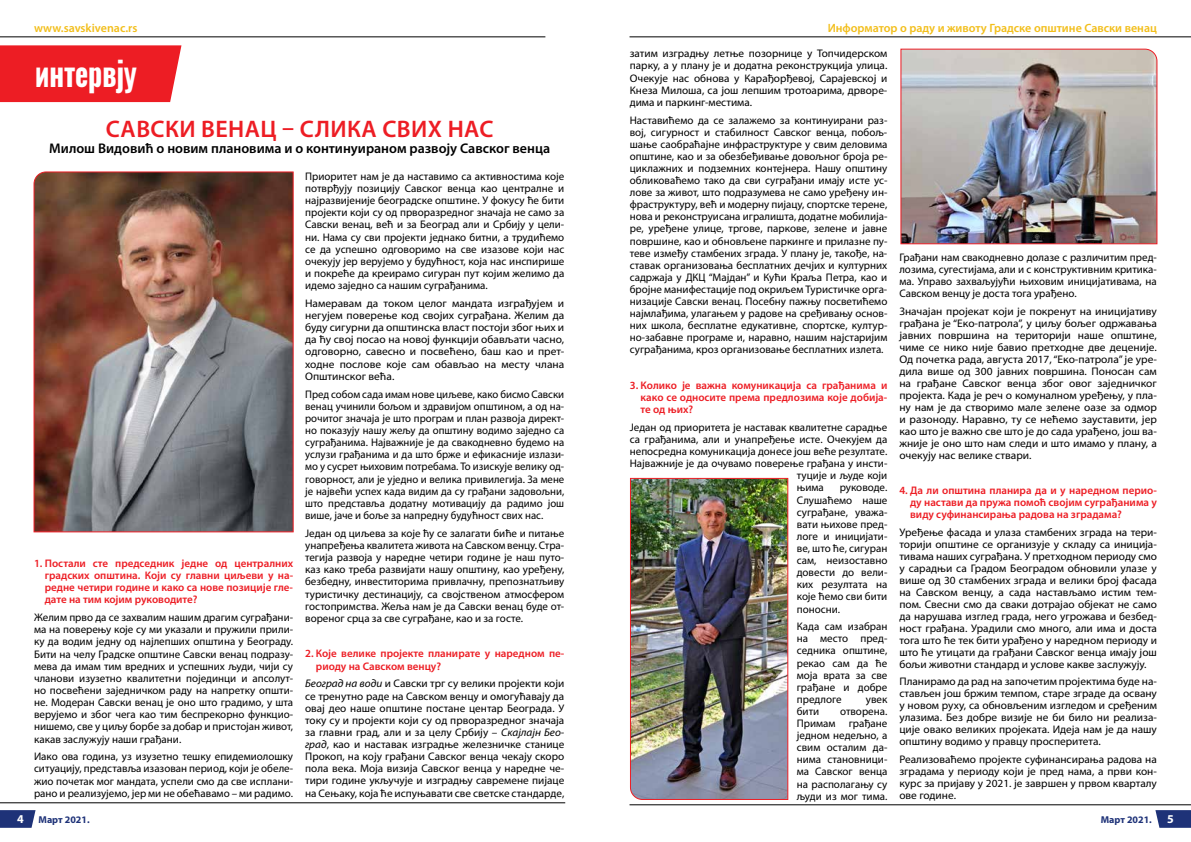
<style>
.page{position:relative;width:1191px;height:842px;background:#fff}
.page>*{position:absolute;margin:0;border:0;box-sizing:border-box;transform-origin:0 0}
.t1{font:700 33.6px "Oswald";color:#fff;scale:.83 1}
.t2{font:600 24px "Myriad Pro";letter-spacing:.02em;color:#ed1d24}
.t3{font:600 14px "Myriad Pro";color:#000}
.t4{font:600 12px "Myriad Pro";color:#f2be1a}
.t5{font:700 12px "Myriad Pro";color:#fff}
.t6{font:11px/12.1px "Myriad Pro";color:#000;text-align:justify}
.t7{font:11px/12px "Myriad Pro";color:#000;text-align:justify;scale:1.04 1}
.t8{font:600 11px/12.1px "Myriad Pro";color:#ed1d24;text-align:justify}
.t9{font:700 10px "Myriad Pro";color:#1e3278}
.s1{font-style:italic}
</style>
<div class="page">
<svg style="left:1155px;top:810px;width:36px;height:18px"></svg>
<hr style="left:629px;top:804px;width:562px;height:1px;background:#000">
<hr style="left:629px;top:36px;width:562px;height:1px;background:#000">
<hr style="left:0;top:802px;width:565px;height:1px;background:#000">
<div style="left:0;top:45px;width:181px;height:57px;background:#ed1d24"></div>
<svg style="left:0;top:810px;width:36px;height:18px"></svg>
<hr style="left:0;top:36px;width:545px;height:1px;background:#000">
<img style="left:33px;top:171px;width:261px;height:362px">
<img style="left:630px;top:477px;width:159px;height:323px">
<img style="left:900px;top:48px;width:258px;height:197px">
<p class="t4" style="left:34px;top:20px;width:105px">www.savskivenac.rs</p>
<h1 class="t1" style="left:35px;top:50px;width:124px">интервју</h1>
<p class="t5" style="left:17px;top:812px;width:8px">4</p>
<h2 class="t2" style="left:106px;top:113px;width:389px">САВСКИ ВЕНАЦ – СЛИКА СВИХ НАС</h2>
<p class="t3" style="left:49px;top:139px;width:502px">Милош Видовић о новим плановима и о континуираном развоју Савског венца</p>
<p class="t8" style="left:45px;top:557px;width:250px;text-indent:-11px">1. Постали сте председник једне од централних градских општина. Који су главни циљеви у на&shy;редне четири године и како са нове позиције гле&shy;дате на тим којим руководите?</p>
<p class="t6" style="left:34px;top:611px;width:261px">Желим прво да се захвалим нашим драгим суграђани&shy;ма на поверењу које су ми указали и пружили прили&shy;ку да водим једну од најлепших општина у Београду.<br>Бити на челу Градске општине Савски венац подразу&shy;мева да имам тим вредних и успешних људи, чији су чланови изузетно квалитетни појединци и апсолут&shy;но посвећени заједничком раду на напретку општи&shy;не. Модеран Савски венац је оно што градимо, у шта верујемо и због чега као тим беспрекорно функцио&shy;нишемо, све у циљу борбе за добар и пристојан живот, какав заслужују наши грађани.</p>
<p class="t6" style="left:34px;top:750px;width:261px">Иако ова година, уз изузетно тешку епидемиолошку ситуацију, представља изазован период, који је обеле&shy;жио почетак мог мандата, успели смо да све исплани&shy;рано и реализујемо, јер ми не обећавамо – ми радимо.</p>
<p class="t9" style="left:39px;top:813px;width:53px">Март 2021.</p>
<p class="t6" style="left:305px;top:170px;width:261px">Приоритет нам је да наставимо са активностима које потврђују позицију Савског венца као централне и најразвијеније београдске општине. У фокусу ће бити пројекти који су од прворазредног значаја не само за Савски венац, већ и за Београд али и Србију у цели&shy;ни. Нама су сви пројекти једнако битни, а трудићемо се да успешно одговоримо на све изазове који нас очекују јер верујемо у будућност, која нас инспирише и покреће да креирамо сигуран пут којим желимо да идемо заједно са нашим суграђанима.</p>
<p class="t7" style="left:305px;top:297px;width:251px">Намеравам да током целог мандата изграђујем и негујем поверење код својих суграђана. Желим да буду сигурни да општинска власт постоји због њих и да ћу свој посао на новој функцији обављати часно, одговорно, савесно и посвећено, баш као и прет&shy;ходне послове које сам обављао на месту члана Општинског већа.</p>
<p class="t6" style="left:305px;top:388px;width:261px">Пред собом сада имам нове циљеве, како бисмо Савски венац учинили бољом и здравијом општином, а од на&shy;рочитог значаја је што програм и план развоја директ&shy;но показују нашу жељу дa општину водимо заједно са суграђанима. Најважније је да свакодневно будемо на услузи грађанима и да што брже и ефикасније излази&shy;мо у сусрет њиховим потребама. То изискује велику од&shy;говорност, али је уједно и велика привилегија. За мене је највећи успех када видим да су грађани задовољни, што представља додатну мотивацију да радимо још више, јаче и боље за напредну будућност свих нас.</p>
<p class="t6" style="left:305px;top:527px;width:261px">Један од циљева за које ћу се залагати биће и питање унапређења квалитета живота на Савском венцу. Стра&shy;тегија развоја у наредне четири године је наш путо&shy;каз како треба развијати нашу општину, као уређену, безбедну, инвеститорима привлачну, препознатљиву туристичку дестинацију, са својственом атмосфером гостопримства. Жеља нам је да Савски венац буде от&shy;вореног срца за све суграђане, као и за госте.</p>
<p class="t8" style="left:316px;top:647px;width:250px;text-indent:-11px">2. Које велике пројекте планирате у наредном пе&shy;риоду на Савском венцу?</p>
<p class="t6" style="left:305px;top:677px;width:261px"><span class="s1">Београд на води</span> и Савски трг су велики пројекти који се тренутно раде на Савском венцу и омогућавају да овај део наше општине постане центар Београда. У току су и пројекти који су од прворазредног значаја за главни град, али и за целу Србију – <span class="s1">Скајлајн Бео&shy;град</span>, као и наставак изградње железничке станице Прокоп, на коју грађани Савског венца чекају скоро пола века. Моја визија Савског венца у наредне че&shy;тири године укључује и изградњу савремене пијаце на Сењаку, која ће испуњавати све светске стандарде,</p>
<p class="t4" style="left:827px;top:20px;width:331px">Информатор о раду и животу Градске општине Савски венац</p>
<p class="t6" style="left:630px;top:47px;width:259px">затим изградњу летње позорнице у Топчидерском парку, а у плану је и додатна реконструкција улица.<br>Очекује нас обнова у Карађорђевој, Сарајевској и Кнеза Милоша, са још лепшим тротоарима, дрворе&shy;дима и паркинг-местима.</p>
<p class="t6" style="left:630px;top:114px;width:259px">Наставићемо да се залажемо за континуирани раз&shy;вој, сигурност и стабилност Савског венца, побољ&shy;шање саобраћајне инфраструктуре у свим деловима општине, као и за обезбеђивање довољног броја ре&shy;циклажних и подземних контејнера. Нашу општину обликоваћемо тако да сви суграђани имају исте ус&shy;лове за живот, што подразумева не само уређену ин&shy;фраструктуру, већ и модерну пијацу, спортске терене, нова и реконструисана игралишта, додатне мобилија&shy;ре, уређене улице, тргове, паркове, зелене и јавне површине, као и обновљене паркинге и прилазне пу&shy;теве између стамбених зграда. У плану је, такође, на&shy;ставак организовања бесплатних дечјих и културних садржаја у ДКЦ “Мајдан” и Кући Краља Петра, као и бројне манифестације под окриљем Туристичке орга&shy;низације Савски венац. Посебну пажњу посветићемо најмлађима, улагањем у радове на сређивању основ&shy;них школа, бесплатне едукативне, спортске, култур&shy;но-забавне програме и, наравно, нашим најстаријим суграђанима, кроз организовање бесплатних излета.</p>
<p class="t8" style="left:640px;top:379px;width:248px;text-indent:-11px">3. Колико је важна комуникација са грађанима и како се односите према предлозима које добија&shy;те од њих?</p>
<p class="t6" style="left:630px;top:421px;width:259px">Један од приоритета је наставак квалитетне сарадње</p>
<p class="t6" style="left:630px;top:433px;width:259px">са грађанима, али и унапређење исте. Очекујем да</p>
<p class="t6" style="left:630px;top:445px;width:259px">непосредна комуникација донесе још веће резултате.</p>
<p class="t6" style="left:630px;top:457px;width:259px">Најважније је да очувамо поверење грађана у инсти-</p>
<p class="t6" style="left:797px;top:469px;width:92px">туције и људе који</p>
<p class="t6" style="left:797px;top:482px;width:29px">њима</p>
<p class="t6" style="left:797px;top:482px;width:92px;text-indent:43px">руководе.<br>Слушаћемо наше суграђане, уважа&shy;вати њихове пред&shy;логе и иницијати&shy;ве, што ће, сигуран сам, неизоставно довести до вели&shy;ких резултата на које ћемо сви бити поносни.</p>
<p class="t6" style="left:797px;top:620px;width:92px">Када сам изабран на место пред&shy;седника општине, рекао сам да ће моја врата за све грађане и добре предлоге</p>
<p class="t6" style="left:866px;top:693px;width:23px">увек</p>
<p class="t6" style="left:797px;top:705px;width:24px">бити</p>
<p class="t6" style="left:797px;top:705px;width:92px;text-indent:43px">отворена.<br>Примам грађане једном недељно, а свим осталим да&shy;нима становници&shy;ма Савског венца на располагању су људи из мог тима.</p>
<p class="t6" style="left:899px;top:251px;width:259px">Грађани нам свакодневно долазе с различитим пред&shy;лозима, сугестијама, али и с конструктивним критика&shy;ма. Управо захваљујући њиховим иницијативама, на Савском венцу је доста тога урађено.</p>
<p class="t7" style="left:899px;top:305px;width:249px">Значајан пројекат који је покренут на иницијативу грађана је “Еко-патрола”, у циљу бољег одржавања јавних површина на територији наше општине, чиме се нико није бавио претходне две деценије.<br>Од почетка рада, августа 2017, “Еко-патрола” је уре&shy;дила више од 300 јавних површина. Поносан сам на грађане Савског венца због овог заједничког пројекта. Када је реч о комуналном уређењу, у пла&shy;ну нам је да створимо мале зелене оазе за одмор и разоноду. Наравно, ту се нећемо зауставити, јер као што је важно све што је до сада урађено, још ва&shy;жније је оно што нам следи и што имамо у плану, а очекују нас велике ствари.</p>
<p class="t8" style="left:910px;top:484px;width:248px;text-indent:-11px">4. Да ли општина планира да и у наредном перио&shy;ду настави да пружа помоћ својим суграђанима у виду суфинансирања радова на зградама?</p>
<p class="t6" style="left:899px;top:526px;width:259px">Уређење фасада и улаза стамбених зграда на тери&shy;торији општине се организује у складу са иниција&shy;тивама наших суграђана. У претходном периоду смо у сарадњи са Градом Београдом обновили улазе у више од 30 стамбених зграда и велики број фасада на Савском венцу, а сада настављамо истим тем&shy;пом. Свесни смо да сваки дотрајао објекат не само да нарушава изглед града, него угрожава и безбед&shy;ност грађана. Урадили смо много, али има и доста тога што ће тек бити урађено у наредном периоду и што ће утицати да грађани Савског венца имају још бољи животни стандард и услове какве заслужују.</p>
<p class="t6" style="left:899px;top:676px;width:259px">Планирамо да рад на започетим пројектима буде на&shy;стављен још бржим темпом, старе зграде да освану у новом руху, са обновљеним изгледом и сређеним улазима. Без добре визије не би било ни реализа&shy;ције овако великих пројеката. Идеја нам је да нашу општину водимо у правцу просперитета.</p>
<p class="t6" style="left:899px;top:753px;width:259px">Реализоваћемо пројекте суфинансирања радова на зградама у периоду који је пред нама, а први кон&shy;курс за пријаву у 2021. је завршен у првом кварталу ове године.</p>
<p class="t9" style="left:1100px;top:813px;width:52px">Март 2021.</p>
<p class="t5" style="left:1167px;top:812px;width:8px">5</p>
</div>
